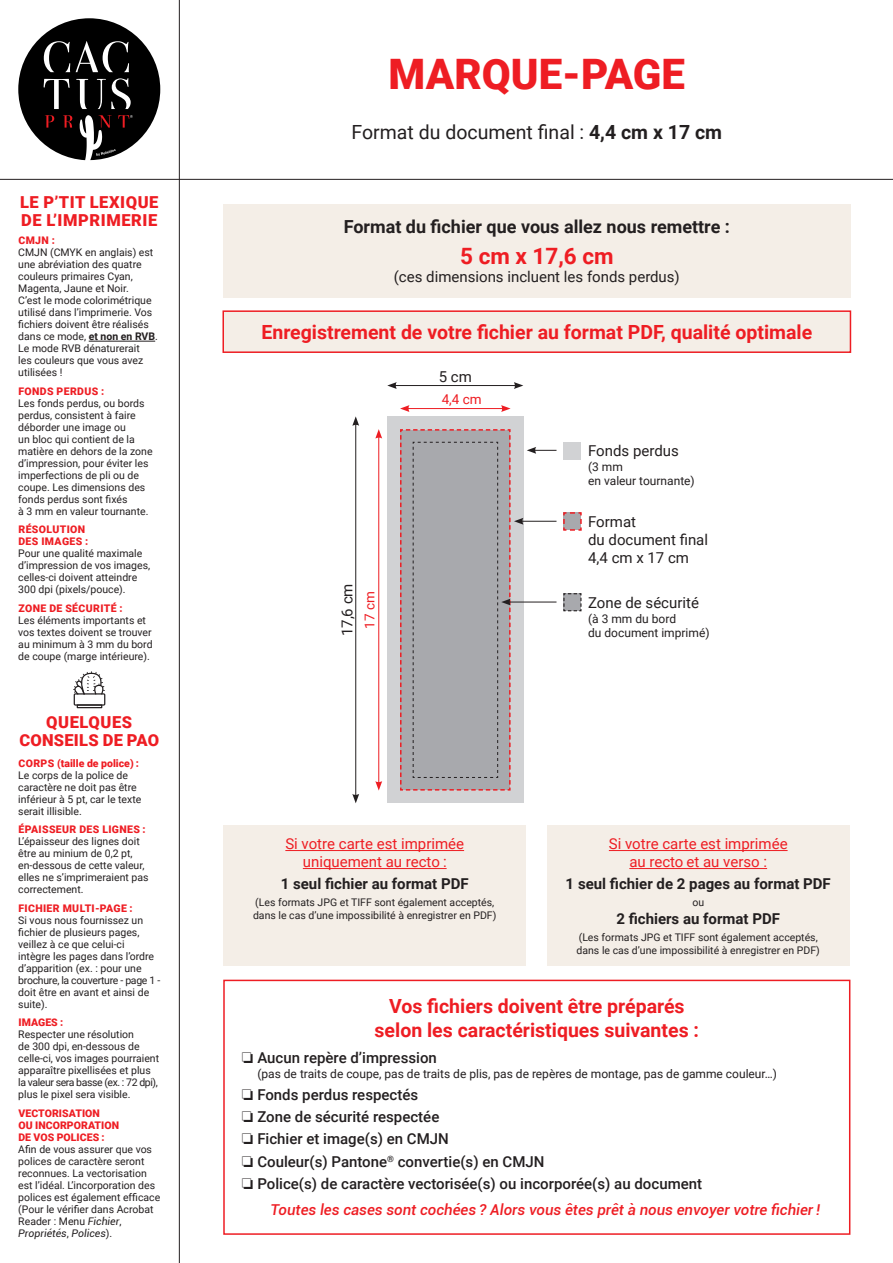
<style>
.page{position:relative;width:893px;height:1263px;background:#fff}
.page>*{position:absolute;margin:0;border:0;box-sizing:border-box;transform-origin:0 0}
.t1{font:900 42px "Roboto";color:#ee1d23}
.t2{font:700 22.5px "Roboto";color:#ee1d23}
.t3{font:700 19.5px/23.4px "Roboto";color:#ee1d23;text-align:center}
.t4{font:19.5px "Roboto";color:#231f20}
.t5{font:700 18px "Roboto";color:#231f20}
.t6{font:900 16.5px/18px "Roboto";letter-spacing:.035em;color:#ee1d23}
.t7{font:900 16.5px/18px "Roboto";letter-spacing:.015em;color:#ee1d23;text-align:center}
.t8{font:500 15px/22.2px "Roboto";color:#231f20}
.t9{font:15px/18px "Roboto";color:#231f20}
.t10{font:15px/18px "Roboto";color:#ee1d23;text-align:center}
.t11{font:700 15px "Roboto";color:#231f20}
.t12{font:italic 500 15px "Roboto";color:#ee1d23}
.t13{font:13.5px "Roboto";color:#ee1d23}
.t14{font:12px/14.4px "Roboto";color:#231f20}
.t15{font:10.5px/12px "Roboto";color:#231f20}
.t16{font:900 10.5px/12px "Roboto";letter-spacing:.025em;color:#ee1d23}
.t17{font:900 10.5px/12px "Roboto";letter-spacing:.005em;color:#ee1d23}
.t18{font:900 10.5px "Roboto";color:#ee1d23}
.s1{font-weight:700}
.s2{font-style:italic}
</style>
<div class="page">
<hr style="left:179px;top:0;width:1px;height:1263px;background:#231f20">
<hr style="left:0;top:179px;width:893px;height:1px;background:#231f20">
<svg style="left:18px;top:18px;width:142px;height:142px"></svg>
<hr style="left:89px;top:341px;width:66px;height:1px;background:#231f20">
<hr style="left:77px;top:704px;width:25px;height:4px;background:#231f20">
<svg style="left:73px;top:671px;width:32px;height:36px"></svg>
<div style="left:223px;top:204px;width:627px;height:94px;background:#f4eee7"></div>
<div style="left:223px;top:311px;width:627px;height:41px;background:#f4eee7"></div>
<div style="left:222px;top:310px;width:629px;height:43px;border:2px solid #ee1d23"></div>
<div style="left:223px;top:980px;width:627px;height:255px;border:2px solid #ee1d23"></div>
<div style="left:387px;top:416px;width:136px;height:387px;background:#d1d2d4"></div>
<hr style="left:355px;top:423px;width:1px;height:373px;background:#231f20">
<svg style="left:352px;top:794px;width:7px;height:9px"></svg>
<svg style="left:352px;top:416px;width:7px;height:10px"></svg>
<hr style="left:378px;top:436px;width:1px;height:347px;background:#ee1d23">
<svg style="left:375px;top:781px;width:7px;height:9px"></svg>
<svg style="left:375px;top:429px;width:7px;height:10px"></svg>
<hr style="left:394px;top:385px;width:122px;height:1px;background:#231f20">
<svg style="left:387px;top:382px;width:10px;height:7px"></svg>
<svg style="left:514px;top:382px;width:9px;height:7px"></svg>
<hr style="left:407px;top:408px;width:96px;height:1px;background:#ee1d23">
<svg style="left:400px;top:405px;width:9px;height:7px"></svg>
<svg style="left:501px;top:405px;width:10px;height:7px"></svg>
<svg style="left:400px;top:428px;width:156px;height:363px"></svg>
<div style="left:564px;top:442px;width:17px;height:17px;background:#d1d2d4"></div>
<svg style="left:563px;top:512px;width:19px;height:19px"></svg>
<svg style="left:563px;top:593px;width:19px;height:19px"></svg>
<div style="left:223px;top:825px;width:303px;height:141px;background:#f4eee7"></div>
<hr style="left:285px;top:850px;width:179px;height:1px;background:#ee1d23">
<hr style="left:303px;top:868px;width:144px;height:1px;background:#ee1d23">
<div style="left:547px;top:825px;width:303px;height:141px;background:#f4eee7"></div>
<hr style="left:609px;top:850px;width:179px;height:1px;background:#ee1d23">
<hr style="left:629px;top:868px;width:138px;height:1px;background:#ee1d23">
<h3 class="t6" style="left:20px;top:192px;width:140px">LE P’TIT LEXIQUE<br>DE L’IMPRIMERIE</h3>
<p class="t16" style="left:18px;top:234px;width:38px">CMJN :</p>
<p class="t15" style="left:18px;top:246px;width:141px">CMJN (CMYK en anglais) est une abréviation des quatre couleurs primaires Cyan,<br>Magenta, Jaune et Noir.<br>C’est le mode colorimétrique utilisé dans l’imprimerie. Vos fichiers doivent être réalisés dans ce mode, <span class="s1">et non en RVB</span>.<br>Le mode RVB dénaturerait<br>les couleurs que vous avez utilisées !</p>
<p class="t16" style="left:18px;top:385px;width:46px">FONDS PERDU</p>
<p class="t16" style="left:92px;top:385px;width:14px">S :</p>
<p class="t15" style="left:18px;top:397px;width:136px">Les fonds perdus, ou bords perdus, consistent à faire déborder une image ou<br>un bloc qui contient de la matière en dehors de la zone d’impression, pour éviter les imperfections de pli ou de coupe. Les dimensions des fonds perdus sont fixés<br>à 3 mm en valeur tournante.</p>
<p class="t16" style="left:18px;top:523px;width:71px">RÉSOLUTION<br>DES IMAGES :</p>
<p class="t15" style="left:18px;top:547px;width:133px">Pour une qualité maximale d’impression de vos images, celles-ci doivent atteindre<br>300 dpi (pixels/pouce).</p>
<p class="t16" style="left:18px;top:601px;width:55px">ZONE DE SÉCURITÉ</p>
<p class="t16" style="left:119px;top:601px;width:5px">:</p>
<p class="t15" style="left:18px;top:613px;width:136px">Les éléments importants et vos textes doivent se trouver au minimum à 3 mm du bord de coupe (marge intérieure).</p>
<h3 class="t7" style="left:19px;top:713px;width:140px">QUELQUES<br>CONSEILS DE PAO</h3>
<p class="t18" style="left:18px;top:756px;width:122px">CORPS (TAILLE DE POLICE) :</p>
<p class="t15" style="left:18px;top:769px;width:125px">Le corps de la police de caractère ne doit pas être inférieur à 5 pt, car le texte serait illisible.</p>
<p class="t16" style="left:18px;top:823px;width:129px">ÉPAISSEUR DES LIGNES :</p>
<p class="t15" style="left:18px;top:835px;width:132px">L’épaisseur des lignes doit être au minium de 0,2 pt, en-dessous de cette valeur, elles ne s’imprimeraient pas correctement.</p>
<p class="t16" style="left:18px;top:901px;width:116px">FICHIER MULTI-PAGE :</p>
<p class="t15" style="left:18px;top:913px;width:143px">Si vous nous fournissez un fichier de plusieurs pages, veillez à ce que celui-ci<br>intègre les pages dans l’ordre d’apparition (ex. : pour une brochure, la couverture - page 1 - doit être en avant et ainsi de suite).</p>
<p class="t16" style="left:18px;top:1016px;width:46px">IMAGES :</p>
<p class="t15" style="left:18px;top:1028px;width:142px">Respecter une résolution<br>de 300 dpi, en-dessous de celle-ci, vos images pourraient apparaître pixellisées et plus la valeur sera basse (ex. : 72 dpi), plus le pixel sera visible.</p>
<p class="t17" style="left:18px;top:1106px;width:102px">VECTORISATION<br>OU INCORPORATION<br>DE VOS POLICES :</p>
<p class="t15" style="left:18px;top:1142px;width:143px">Afin de vous assurer que vos polices de caractère seront reconnues. La vectorisation est l’idéal. L’incorporation des polices est également efficace (Pour le vérifier dans Acrobat<br>Reader : Menu <span class="s2">Fichier</span>,<br><span class="s2">Propriétés</span>, <span class="s2">Polices</span>).</p>
<h1 class="t1" style="left:389px;top:44px;width:298px">MARQUE-PAGE</h1>
<h3 class="t4" style="left:352px;top:119px;width:372px">Format du document final : <span class="s1">4,4 cm x 17 cm</span></h3>
<h3 class="t5" style="left:344px;top:214px;width:388px">Format du fichier que vous allez nous remettre :</h3>
<h2 class="t2" style="left:460px;top:240px;width:155px">5 cm x 17,6 cm</h2>
<h3 class="t9" style="left:394px;top:267px;width:287px">(ces dimensions incluent les fonds perdus)</h3>
<h3 class="t3" style="left:261px;top:320px;width:552px">Enregistrement de votre fichier au format PDF, qualité optimale</h3>
<h3 class="t9" style="left:439px;top:367px;width:35px">5 cm</h3>
<p class="t13" style="left:442px;top:390px;width:42px">4,4 cm</p>
<h3 class="t9" style="left:338px;top:636px;width:54px;rotate:-90deg">17,6 cm</h3>
<p class="t13" style="left:360px;top:628px;width:39px;rotate:-90deg">17 cm</p>
<h3 class="t9" style="left:588px;top:442px;width:92px">Fonds perdus</h3>
<p class="t14" style="left:588px;top:459px;width:108px">(3 mm<br>en valeur tournante)</p>
<h3 class="t9" style="left:588px;top:512px;width:121px">Format<br>du document final<br>4,4 cm x 17 cm</h3>
<h3 class="t9" style="left:588px;top:593px;width:112px">Zone de sécurité</h3>
<p class="t14" style="left:588px;top:611px;width:123px">(à 3 mm du bord<br>du document imprimé)</p>
<h3 class="t10" style="left:285px;top:834px;width:180px">Si votre carte est imprimée uniquement au recto :</h3>
<h3 class="t11" style="left:281px;top:873px;width:189px">1 seul fichier au format PDF</h3>
<p class="t15" style="left:253px;top:896px;width:245px;line-height:12.6px">(Les formats JPG et TIFF sont également acceptés, dans le cas d’une impossibilité à enregistrer en PDF)</p>
<h3 class="t10" style="left:609px;top:834px;width:180px">Si votre carte est imprimée au recto et au verso :</h3>
<h3 class="t11" style="left:566px;top:873px;width:267px">1 seul fichier de 2 pages au format PDF</h3>
<p class="t15" style="left:692px;top:896px;width:13px">ou</p>
<h3 class="t11" style="left:616px;top:908px;width:165px">2 fichiers au format PDF</h3>
<p class="t15" style="left:577px;top:930px;width:245px;line-height:12.6px">(Les formats JPG et TIFF sont également acceptés, dans le cas d’une impossibilité à enregistrer en PDF)</p>
<h3 class="t3" style="left:375px;top:994px;width:326px">Vos fichiers doivent être préparés selon les caractéristiques suivantes :</h3>
<h3 class="t8" style="left:242px;top:1046px;width:197px">❏ Aucun repère d’impression</h3>
<p class="t14" style="left:257px;top:1066px;width:521px">(pas de traits de coupe, pas de traits de plis, pas de repères de montage, pas de gamme couleur…)</p>
<h3 class="t8" style="left:242px;top:1083px;width:462px">❏ Fonds perdus respectés<br>❏ Zone de sécurité respectée<br>❏ Fichier et image(s) en CMJN<br>❏ Couleur(s) Pantone<sup>®</sup> convertie(s) en CMJN<br>❏ Police(s) de caractère vectorisée(s) ou incorporée(s) au document</h3>
<h3 class="t12" style="left:270px;top:1199px;width:551px">Toutes les cases sont cochées ? Alors vous êtes prêt à nous envoyer votre fichier !</h3>
</div>
